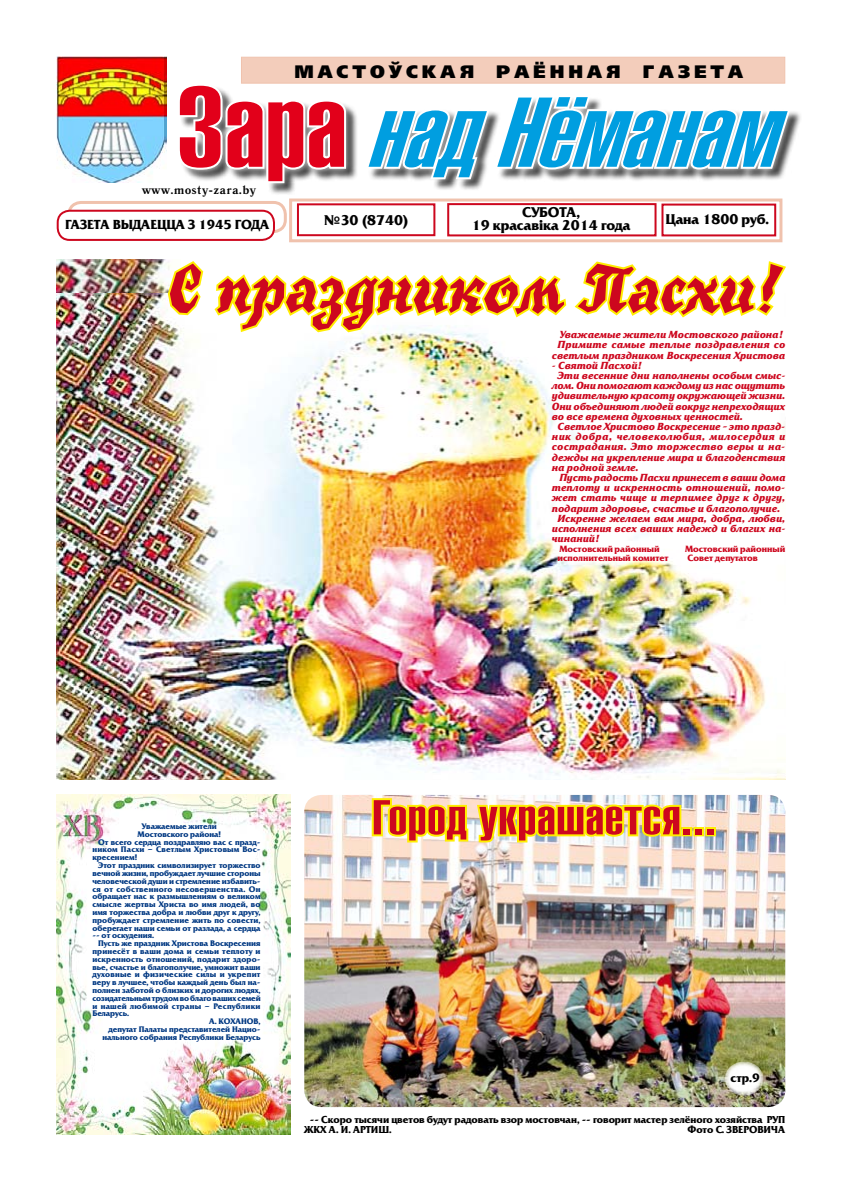
<style>
.page{position:relative;width:842px;height:1191px;background:#fff}
.page>*{position:absolute;margin:0;border:0;box-sizing:border-box;transform-origin:0 0}
.t1{font:112.5px "Helios Ultra Compressed";color:#e2001a;scale:1.3 1}
.t2{font:italic 97.2px "Helios Ultra Compressed";color:#009ee0;scale:1.29 1}
.t3{font:70px "True Grit C";letter-spacing:.01em;color:#cd071e}
.t4{font:48px "Helios Ultra Compressed";letter-spacing:.01em;color:#cd071e;scale:1.4 1}
.t5{font:18px "Free Set Black C";letter-spacing:.22em;color:#000}
.t6{font:700 14px/13px "Friz Quadrata C";color:#000;text-align:center}
.t7{font:700 13px "Friz Quadrata C";color:#000}
.t8{font:700 12px "Quant Antiqua C";color:#000}
.t9{font:700 12px "Friz Quadrata C";color:#000}
.t10{font:italic 700 10.2px/10.2px "Friz Quadrata C";color:#cd071e;text-align:center}
.t11{font:italic 700 10.2px "Friz Quadrata C";letter-spacing:.045em;color:#cd071e}
.t12{font:italic 700 10.2px "Friz Quadrata C";letter-spacing:.025em;color:#cd071e}
.t13{font:700 10px/10px "Friz Quadrata C";color:#000}
.t14{font:700 9px "Friz Quadrata C";color:#cd071e}
.t15{font:700 8px "Friz Quadrata C";color:#003882}
.t16{font:700 8px "Friz Quadrata C";letter-spacing:.02em;color:#003882}
.t17{font:700 8px "Friz Quadrata C";letter-spacing:.035em;color:#003882}
.t18{font:700 8px "Friz Quadrata C";letter-spacing:.03em;color:#003882}
</style>
<div class="page">
<svg style="left:289px;top:198px;width:493px;height:44px"></svg>
<div style="left:447px;top:203px;width:209px;height:33px;background:#fff;border:2px solid #cd071e"></div>
<div style="left:69px;top:202px;width:216px;height:30px;background:linear-gradient(to right,#fff,#fefdfd);border-radius:12px"></div>
<div style="left:68px;top:201px;width:219px;height:32px;border:3px solid #f0c2ad;border-radius:12px"></div>
<div style="left:58px;top:211px;width:216px;height:29px;background:#fff;border-radius:12px"></div>
<div style="left:57px;top:210px;width:218px;height:31px;border:2px solid #cd071e;border-radius:12px"></div>
<img style="left:57px;top:57px;width:109px;height:125px">
<div style="left:241px;top:57px;width:544px;height:27px;background:#f3cdbb"></div>
<div style="left:297px;top:203px;width:138px;height:33px;background:#fff;border:2px solid #cd071e"></div>
<div style="left:661px;top:204px;width:115px;height:32px;background:#fff;border:2px solid #cd071e"></div>
<div style="left:172px;top:78px;width:624px;height:112px;background:#fff;opacity:.75"></div>
<svg style="left:176px;top:82px;width:172px;height:103px"></svg>
<svg style="left:363px;top:93px;width:430px;height:88px"></svg>
<img style="left:57px;top:259px;width:109px;height:34px">
<img style="left:57px;top:795px;width:233px;height:339px">
<img style="left:57px;top:293px;width:728px;height:487px">
<svg style="left:166px;top:261px;width:39px;height:56px"></svg>
<svg style="left:212px;top:261px;width:574px;height:74px"></svg>
<img style="left:304px;top:795px;width:481px;height:312px">
<img style="left:370px;top:796px;width:313px;height:48px">
<div style="left:682px;top:827px;width:10px;height:9px;border:4px solid #ffed00"></div>
<div style="left:693px;top:827px;width:11px;height:9px;border:4px solid #ffed00"></div>
<div style="left:705px;top:827px;width:11px;height:9px;border:4px solid #ffed00"></div>
<svg style="left:725px;top:1061px;width:38px;height:34px"></svg>
<h3 class="t5" style="left:294px;top:61px;width:181px">мастоўская</h3>
<h3 class="t5" style="left:496px;top:61px;width:125px">раённая</h3>
<h3 class="t5" style="left:643px;top:61px;width:102px">газета</h3>
<h1 class="t1" style="left:176px;top:62px;width:133px">Зара</h1>
<h2 class="t2" style="left:366px;top:76px;width:343px">надНёманам</h2>
<h3 class="t6" style="left:324px;top:213px;width:86px">№30 (8740)</h3>
<h3 class="t3" style="left:165px;top:248px;width:614px">С праздником Пасхи!</h3>
<h3 class="t8" style="left:142px;top:183px;width:116px">www.mosty-zara.by</h3>
<h3 class="t6" style="left:472px;top:206px;width:160px">субота ,<br>19 красавіка 2014 года</h3>
<h3 class="t6" style="left:666px;top:213px;width:105px">Цана 1800 руб.</h3>
<h3 class="t7" style="left:65px;top:217px;width:203px">газета выда ецца з 1945 года</h3>
<p class="t10" style="left:552px;top:329px;width:235px">Уважаемые жители Мостовского района!<br>Примите самые теплые поздравления со светлым праздником Воскресения Христова</p>
<p class="t10" style="left:552px;top:360px;width:92px">- Святой Пасхой!</p>
<p class="t10" style="left:557px;top:370px;width:229px">Эти весенние дни наполнены особым смыс-</p>
<p class="t10" style="left:552px;top:380px;width:235px">лом. Они помогают каждому из нас ощутить</p>
<p class="t10" style="left:552px;top:390px;width:235px">удивительную красоту окружающей жизни.</p>
<p class="t10" style="left:552px;top:401px;width:235px">Они объединяют людей вокруг непреходящих</p>
<p class="t10" style="left:552px;top:411px;width:193px">во все времена духовных ценностей.</p>
<p class="t10" style="left:557px;top:421px;width:229px">Светлое Христово Воскресение – это празд-</p>
<p class="t11" style="left:552px;top:430px;width:235px">ник добра, человеколюбия, милосердия и</p>
<p class="t12" style="left:552px;top:440px;width:235px">сострадания. Это торжество веры и на-</p>
<p class="t10" style="left:552px;top:452px;width:235px">дежды на укрепление мира и благоденствия</p>
<p class="t10" style="left:552px;top:462px;width:88px">на родной земле.</p>
<p class="t10" style="left:559px;top:472px;width:228px">Пусть радость Пасхи принесет в ваши дома</p>
<p class="t10" style="left:552px;top:482px;width:235px">теплоту и искренность отношений, помо-</p>
<p class="t10" style="left:552px;top:492px;width:235px">жет стать чище и терпимее друг к другу,</p>
<p class="t10" style="left:552px;top:503px;width:230px">подарит здоровье, счастье и благополучие.</p>
<p class="t10" style="left:557px;top:513px;width:229px">Искренне желаем вам мира, добра, любви,</p>
<p class="t10" style="left:552px;top:523px;width:235px">исполнения всех ваших надежд и благих на-</p>
<p class="t10" style="left:552px;top:533px;width:49px">чинаний!</p>
<p class="t14" style="left:559px;top:544px;width:102px">Мостовский районный</p>
<p class="t14" style="left:685px;top:544px;width:102px">Мостовский районный</p>
<p class="t14" style="left:557px;top:553px;width:113px">исполнительный комитет</p>
<p class="t14" style="left:687px;top:553px;width:72px">Совет депутатов</p>
<p class="t15" style="left:142px;top:821px;width:76px">Уважаемые жители</p>
<p class="t15" style="left:138px;top:829px;width:85px">Мостовского района!</p>
<p class="t15" style="left:98px;top:837px;width:164px">От всего сердца поздравляю вас с празд-</p>
<p class="t16" style="left:92px;top:845px;width:170px">ником Пасхи – Светлым Христовым Вос-</p>
<p class="t15" style="left:92px;top:853px;width:46px">кресением!</p>
<p class="t15" style="left:98px;top:860px;width:164px">Этот праздник символизирует торжество</p>
<p class="t15" style="left:92px;top:868px;width:170px">вечной жизни, пробуждает лучшие стороны</p>
<p class="t15" style="left:92px;top:876px;width:170px">человеческой души и стремление избавить-</p>
<p class="t18" style="left:92px;top:884px;width:170px">ся от собственного несовершенства. Он</p>
<p class="t15" style="left:92px;top:892px;width:170px">обращает нас к размышлениям о великом</p>
<p class="t16" style="left:92px;top:899px;width:170px">смысле жертвы Христа во имя людей, во</p>
<p class="t15" style="left:92px;top:907px;width:170px">имя торжества добра и любви друг к другу,</p>
<p class="t15" style="left:92px;top:915px;width:170px">пробуждает стремление жить по совести,</p>
<p class="t15" style="left:92px;top:923px;width:170px">оберегает наши семьи от разлада, а сердца</p>
<p class="t15" style="left:92px;top:931px;width:63px">-- от оскудения.</p>
<p class="t15" style="left:98px;top:938px;width:164px">Пусть же праздник Христова Воскресения</p>
<p class="t16" style="left:92px;top:946px;width:170px">принесёт в ваши дома и семьи теплоту и</p>
<p class="t16" style="left:92px;top:954px;width:170px">искренность отношений, подарит здоро-</p>
<p class="t15" style="left:92px;top:962px;width:170px">вье, счастье и благополучие, умножит ваши</p>
<p class="t17" style="left:92px;top:970px;width:170px">духовные и физические силы и укрепит</p>
<p class="t15" style="left:92px;top:977px;width:170px">веру в лучшее, чтобы каждый день был на-</p>
<p class="t15" style="left:92px;top:985px;width:170px">полнен заботой о близких и дорогих людях,</p>
<p class="t15" style="left:92px;top:993px;width:170px">созидательным трудом во благо ваших семей</p>
<p class="t17" style="left:92px;top:1001px;width:170px">и нашей любимой страны – Республики</p>
<p class="t15" style="left:92px;top:1009px;width:38px">Беларусь.</p>
<p class="t15" style="left:209px;top:1016px;width:53px">А. КОХАНОВ,</p>
<p class="t15" style="left:108px;top:1024px;width:154px">депутат Палаты представителей Нацио-</p>
<p class="t15" style="left:102px;top:1032px;width:160px">нального собрания Республики Беларусь</p>
<h3 class="t4" style="left:372px;top:789px;width:247px">Город украшается...</h3>
<h3 class="t9" style="left:730px;top:1070px;width:31px">стр.9</h3>
<p class="t13" style="left:304px;top:1114px;width:482px;text-indent:6px">-- Скоро тысячи цветов будут радовать взор мостовчан, -- говорит мастер зелёного хозяйства РУП<br>ЖКХ А. И. АРТИШ.</p>
<p class="t13" style="left:687px;top:1124px;width:99px">Фото С. ЗВЕРОВ ИЧА</p>
</div>
